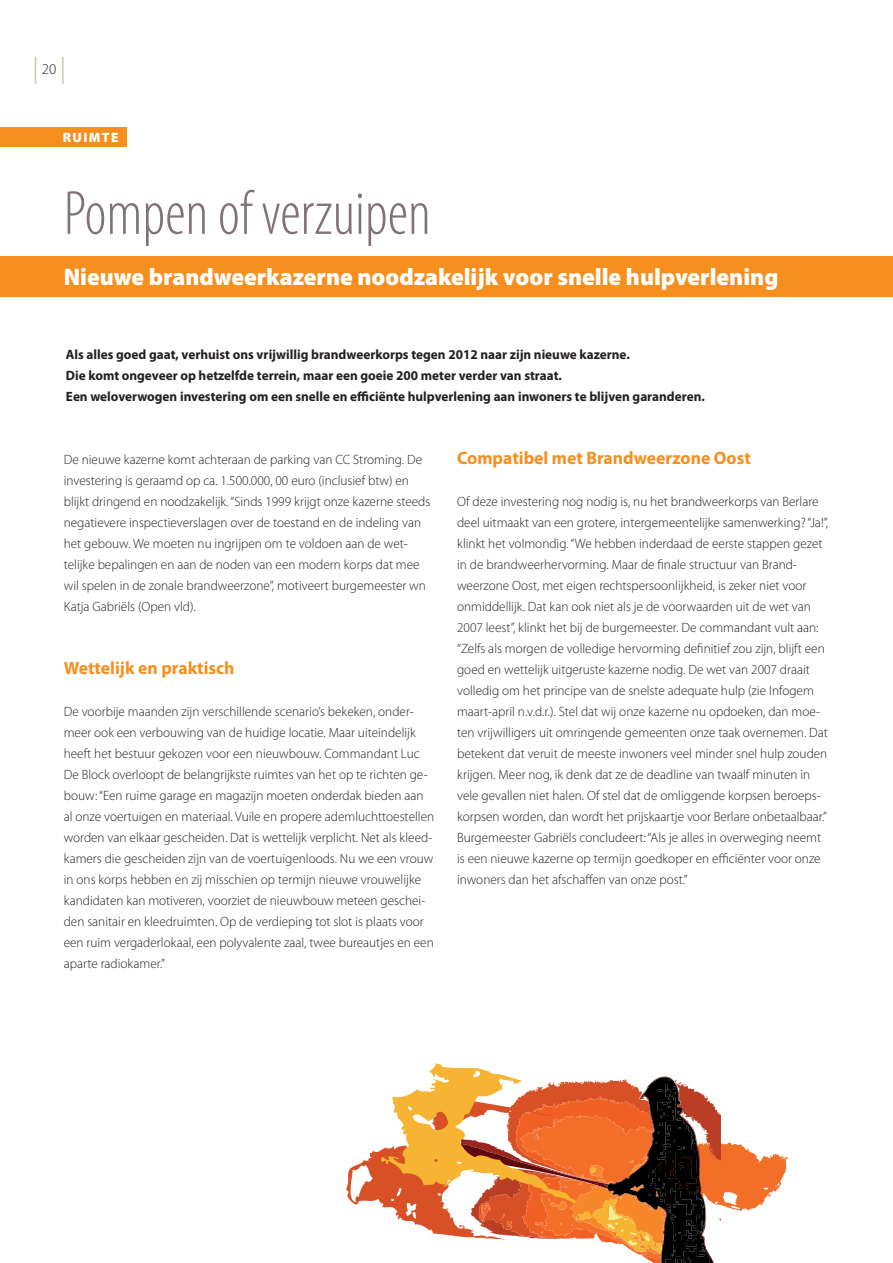
<style>
.page{position:relative;width:893px;height:1263px;background:#fff}
.page>*{position:absolute;margin:0;border:0;box-sizing:border-box;transform-origin:0 0}
.t1{font:300 condensed 63px "Myriad Pro";color:#7f727a}
.t2{font:300 27px "Myriad Pro";color:#c3baa1}
.t3{font:900 24px "Myriad Pro";color:#fff}
.t4{font:700 18px "Myriad Pro";color:#f78f1e}
.t5{font:300 13.5px/21px "Myriad Pro";color:#231f20}
.t6{font:700 13.5px/21px "Myriad Pro";color:#231f20}
.t7{font:900 13.5px "Myriad Pro";letter-spacing:.11em;color:#fff}
.s1{font-size:15px;color:#231f20}
</style>
<div class="page">
<div style="left:0;top:128px;width:126px;height:19px;background:#f78f1e"></div>
<div style="left:0;top:255px;width:893px;height:41px;background:#f78f1e"></div>
<svg style="left:429px;top:1063px;width:77px;height:13px"></svg>
<svg style="left:346px;top:1076px;width:442px;height:187px"></svg>
<h2 class="t2" style="left:33px;top:58px;width:35px">|<span class="s1">20</span>|</h2>
<p class="t7" style="left:63px;top:133px;width:57px">RUIMTE</p>
<h1 class="t1" style="left:64px;top:189px;width:369px">Pompen of verzuipen</h1>
<h3 class="t3" style="left:64px;top:268px;width:716px">Nieuwe brandweerkazerne noodzakelijk voor snelle hulpverlening</h3>
<p class="t6" style="left:66px;top:345px;width:640px">Als alles goed gaat, verhuist ons vrijwillig brandweerkorps tegen 2012 naar zijn nieuwe kazerne.<br>Die komt ongeveer op hetzelfde terrein, maar een goeie 200 meter verder van straat.<br>Een weloverwogen investering om een snelle en efficiënte hulpverlening aan inwoners te blijven garanderen.</p>
<p class="t5" style="left:64px;top:450px;width:368px">De nieuwe kazerne komt achteraan de parking van CC Stroming. De investering is geraamd op ca. 1.500.000, 00 euro (inclusief btw) en blijkt dringend en noodzakelijk. “Sinds 1999 krijgt onze kazerne steeds negatievere inspectieverslagen over de toestand en de indeling van het gebouw. We moeten nu ingrijpen om te voldoen aan de wet&shy;telijke bepalingen en aan de noden van een modern korps dat mee wil spelen in de zonale brandweerzone”, motiveert burgemeester wn Katja Gabriëls (Open vld).</p>
<h3 class="t4" style="left:64px;top:661px;width:172px">Wettelijk en praktisch</h3>
<p class="t5" style="left:64px;top:702px;width:372px">De voorbije maanden zijn verschillende scenario’s bekeken, onder&shy;meer ook een verbouwing van de huidige locatie. Maar uiteindelijk heeft het bestuur gekozen voor een nieuwbouw. Commandant Luc De Block overloopt de belangrijkste ruimtes van het op te richten ge&shy;bouw: “Een ruime garage en magazijn moeten onderdak bieden aan al onze voertuigen en materiaal. Vuile en propere ademluchttoestellen worden van elkaar gescheiden. Dat is wettelijk verplicht. Net als kleed&shy;kamers die gescheiden zijn van de voertuigenloods. Nu we een vrouw in ons korps hebben en zij misschien op termijn nieuwe vrouwelijke kandidaten kan motiveren, voorziet de nieuwbouw meteen geschei&shy;den sanitair en kleedruimten. Op de verdieping tot slot is plaats voor een ruim vergaderlokaal, een polyvalente zaal, twee bureautjes en een aparte radiokamer.”</p>
<h3 class="t4" style="left:457px;top:451px;width:295px">Compatibel met Brandweerzone Oost</h3>
<p class="t5" style="left:457px;top:492px;width:373px">Of deze investering nog nodig is, nu het brandweerkorps van Berlare deel uitmaakt van een grotere, intergemeentelijke samenwerking? “Ja!”, klinkt het volmondig. “We hebben inderdaad de eerste stappen gezet in de brandweerhervorming. Maar de finale structuur van Brand&shy;weerzone Oost, met eigen rechtspersoonlijkheid, is zeker niet voor onmiddellijk. Dat kan ook niet als je de voorwaarden uit de wet van 2007 leest”, klinkt het bij de burgemeester. De commandant vult aan: “Zelfs als morgen de volledige hervorming definitief zou zijn, blijft een goed en wettelijk uitgeruste kazerne nodig. De wet van 2007 draait volledig om het principe van de snelste adequate hulp (zie Infogem maart-april n.v.d.r.). Stel dat wij onze kazerne nu opdoeken, dan moe&shy;ten vrijwilligers uit omringende gemeenten onze taak overnemen. Dat betekent dat veruit de meeste inwoners veel minder snel hulp zouden krijgen. Meer nog, ik denk dat ze de deadline van twaalf minuten in vele gevallen niet halen. Of stel dat de omliggende korpsen beroeps&shy;korpsen worden, dan wordt het prijskaartje voor Berlare onbetaalbaar.” Burgemeester Gabriëls concludeert: “Als je alles in overweging neemt is een nieuwe kazerne op termijn goedkoper en efficiënter voor onze inwoners dan het afschaffen van onze post.”</p>
</div>
